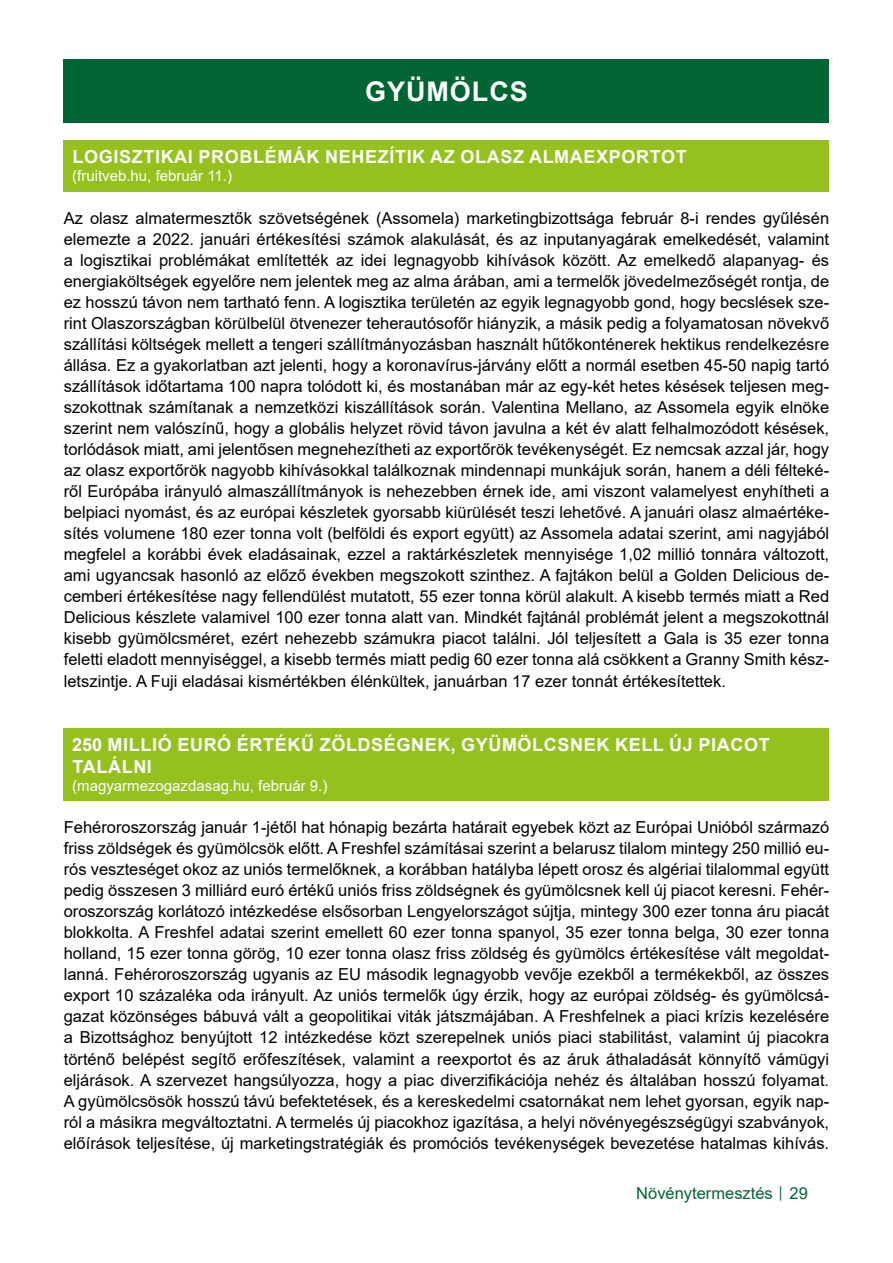
<style>
.page{position:relative;width:893px;height:1263px;background:#fff}
.page>*{position:absolute;margin:0;border:0;box-sizing:border-box;transform-origin:0 0}
.t1{font:700 27px "Arial";letter-spacing:.035em;color:#fff}
.t2{font:700 18px/21.6px "Arial";letter-spacing:.035em;color:#fff}
.t3{font:16.5px/21px "Arial";color:#000;text-align:justify}
.t4{font:16.5px "Arial";color:#006533}
.t5{font:15px "Arial";color:#fff}
.s1{font-size:12px}
</style>
<div class="page">
<div style="left:64px;top:60px;width:765px;height:63px;background:#006533"></div>
<div style="left:64px;top:140px;width:765px;height:51px;background:#95c11f"></div>
<div style="left:64px;top:728px;width:765px;height:73px;background:#95c11f"></div>
<h1 class="t1" style="left:365px;top:73px;width:164px">GYÜMÖLCS</h1>
<p class="t2" style="left:73px;top:146px;width:616px">LOGISZTIKAI PROBLÉMÁK NEHEZÍTIK AZ OLASZ ALMAEXPORTOT</p>
<p class="t5" style="left:72px;top:166px;width:161px">(fruitveb.hu, február 11.)</p>
<p class="t3" style="left:64px;top:208px;width:767px">Az olasz almatermesztők szövetségének (Assomela) marketingbizottsága február 8-i rendes gyűlésén elemezte a 2022. januári értékesítési számok alakulását, és az inputanyagárak emelkedését, valamint a logisztikai problémákat említették az idei legnagyobb kihívások között. Az emelkedő alapanyag- és energiaköltségek egyelőre nem jelentek meg az alma árában, ami a termelők jövedelmezőségét rontja, de ez hosszú távon nem tartható fenn. A logisztika területén az egyik legnagyobb gond, hogy becslések sze&shy;rint Olaszországban körülbelül ötvenezer teherautósofőr hiányzik, a másik pedig a folyamatosan növekvő szállítási költségek mellett a tengeri szállítmányozásban használt hűtőkonténerek hektikus rendelkezésre állása. Ez a gyakorlatban azt jelenti, hogy a koronavírus-járvány előtt a normál esetben 45-50 napig tartó szállítások időtartama 100 napra tolódott ki, és mostanában már az egy-két hetes késések teljesen meg&shy;szokottnak számítanak a nemzetközi kiszállítások során. Valentina Mellano, az Assomela egyik elnöke szerint nem valószínű, hogy a globális helyzet rövid távon javulna a két év alatt felhalmozódott késések, torlódások miatt, ami jelentősen megnehezítheti az exportőrök tevékenységét. Ez nemcsak azzal jár, hogy az olasz exportőrök nagyobb kihívásokkal találkoznak mindennapi munkájuk során, hanem a déli félteké&shy;ről Európába irányuló almaszállítmányok is nehezebben érnek ide, ami viszont valamelyest enyhítheti a belpiaci nyomást, és az európai készletek gyorsabb kiürülését teszi lehetővé. A januári olasz almaértéke&shy;sítés volumene 180 ezer tonna volt (belföldi és export együtt) az Assomela adatai szerint, ami nagyjából megfelel a korábbi évek eladásainak, ezzel a raktárkészletek mennyisége 1,02 millió tonnára változott, ami ugyancsak hasonló az előző években megszokott szinthez. A fajtákon belül a Golden Delicious de&shy;cemberi értékesítése nagy fellendülést mutatott, 55 ezer tonna körül alakult. A kisebb termés miatt a Red Delicious készlete valamivel 100 ezer tonna alatt van. Mindkét fajtánál problémát jelent a megszokottnál kisebb gyümölcsméret, ezért nehezebb számukra piacot találni. Jól teljesített a Gala is 35 ezer tonna feletti eladott mennyiséggel, a kisebb termés miatt pedig 60 ezer tonna alá csökkent a Granny Smith kész&shy;letszintje. A Fuji eladásai kismértékben élénkültek, januárban 17 ezer tonnát értékesítettek.</p>
<p class="t2" style="left:72px;top:734px;width:699px">250 MILLIÓ EURÓ ÉRTÉKŰ ZÖLDSÉGNEK, GYÜMÖLCSNEK KELL ÚJ PIACOT<br>TALÁLNI</p>
<p class="t5" style="left:72px;top:775px;width:257px">(magyarmezogazdasag.hu, február 9.)</p>
<p class="t3" style="left:64px;top:817px;width:767px">Fehéroroszország január 1-jétől hat hónapig bezárta határait egyebek közt az Európai Unióból származó friss zöldségek és gyümölcsök előtt. A Freshfel számításai szerint a belarusz tilalom mintegy 250 millió eu&shy;rós veszteséget okoz az uniós termelőknek, a korábban hatályba lépett orosz és algériai tilalommal együtt pedig összesen 3 milliárd euró értékű uniós friss zöldségnek és gyümölcsnek kell új piacot keresni. Fehér&shy;oroszország korlátozó intézkedése elsősorban Lengyelországot sújtja, mintegy 300 ezer tonna áru piacát blokkolta. A Freshfel adatai szerint emellett 60 ezer tonna spanyol, 35 ezer tonna belga, 30 ezer tonna holland, 15 ezer tonna görög, 10 ezer tonna olasz friss zöldség és gyümölcs értékesítése vált megoldat&shy;lanná. Fehéroroszország ugyanis az EU második legnagyobb vevője ezekből a termékekből, az összes export 10 százaléka oda irányult. Az uniós termelők úgy érzik, hogy az európai zöldség- és gyümölcsá&shy;gazat közönséges bábuvá vált a geopolitikai viták játszmájában. A Freshfelnek a piaci krízis kezelésére a Bizottsághoz benyújtott 12 intézkedése közt szerepelnek uniós piaci stabilitást, valamint új piacokra történő belépést segítő erőfeszítések, valamint a reexportot és az áruk áthaladását könnyítő vámügyi eljárások. A szervezet hangsúlyozza, hogy a piac diverzifikációja nehéz és általában hosszú folyamat.<br>A gyümölcsösök hosszú távú befektetések, és a kereskedelmi csatornákat nem lehet gyorsan, egyik nap&shy;ról a másikra megváltoztatni. A termelés új piacokhoz igazítása, a helyi növényegészségügyi szabványok, előírások teljesítése, új marketingstratégiák és promóciós tevékenységek bevezetése hatalmas kihívás.</p>
<p class="t4" style="left:636px;top:1182px;width:173px">Növénytermesztés <span class="s1">│</span> 29</p>
</div>
